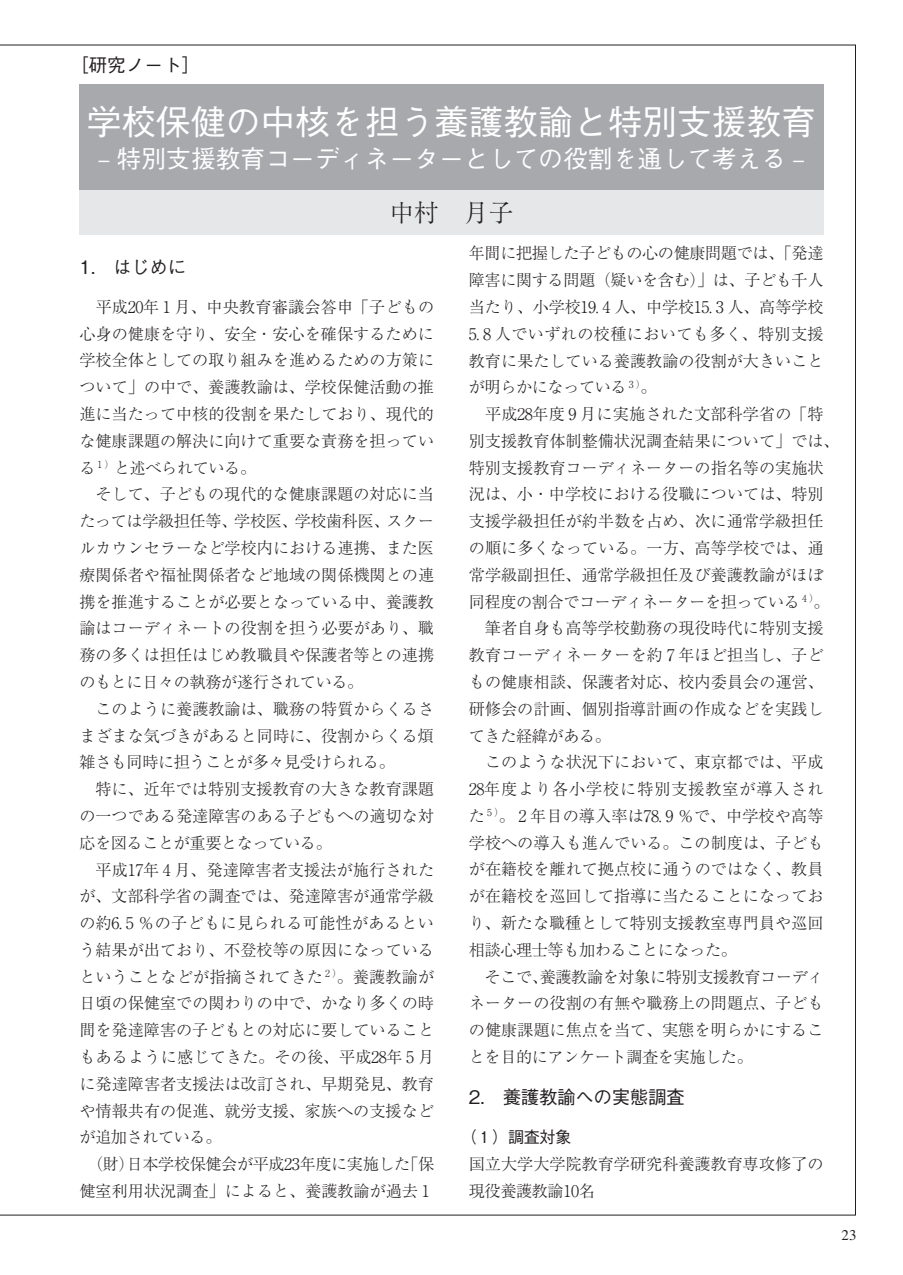
<style>
.page{position:relative;width:903px;height:1275px;background:#fff}
.page>*{position:absolute;margin:0;border:0;box-sizing:border-box;transform-origin:0 0}
.t1{font:500 34.65px "Gothic BBB Pro";color:#fff}
.t2{font:500 24.85px "Gothic BBB Pro";color:#fff}
.t3{font:300 24.85px "Ryumin Pr 6";color:#231f20}
.t4{font:500 18.55px "Gothic BBB Pro";letter-spacing:-.025em;color:#231f20}
.t5{font:500 18.55px "Gothic BBB Pr 6";color:#231f20}
.t6{font:300 16.1px/26.8px "Ryumin Pr 6";color:#231f20}
.t7{font:500 16.1px "Gothic BBB Pr 6";color:#231f20}
.t8{font:14.88px "Times";color:#231f20}
</style>
<div class="page">
<div style="left:79px;top:84px;width:744px;height:106px;background:#a8a9ad"></div>
<div style="left:79px;top:190px;width:744px;height:44px;background:#e6e7e9"></div>
<p class="t5" style="left:70px;top:50px;width:132px">［研究ノート］</p>
<h1 class="t1" style="left:87px;top:94px;width:731px">学校保健の中核を担う養護教諭と特別支援教育</h1>
<h2 class="t2" style="left:98px;top:138px;width:708px">– 特別支援教育コーディネーターとしての役割を通して考える –</h2>
<h2 class="t3" style="left:389px;top:193px;width:126px">中村　月子</h2>
<p class="t4" style="left:79px;top:252px;width:108px">1.　はじめに</p>
<p class="t6" style="left:79px;top:292px;width:356px">　平成20年 1 月、中央教育審議会答申「子どもの心身の健康を守り、安全・安心を確保するために学校全体としての取り組みを進めるための方策について」の中で、養護教諭は、学校保健活動の推進に当たって中核的役割を果たしており、現代的な健康課題の解決に向けて重要な責務を担っている <sup>1</sup> <sup>）</sup>と述べられている。<br>　そして、子どもの現代的な健康課題の対応に当たっては学級担任等、学校医、学校歯科医、スクールカウンセラーなど学校内における連携、また医療関係者や福祉関係者など地域の関係機関との連携を推進することが必要となっている中、養護教諭はコーディネートの役割を担う必要があり、職務の多くは担任はじめ教職員や保護者等との連携のもとに日々の執務が遂行されている。<br>　このように養護教諭は、職務の特質からくるさまざまな気づきがあると同時に、役割からくる煩雑さも同時に担うことが多々見受けられる。<br>　特に、近年では特別支援教育の大きな教育課題の一つである発達障害のある子どもへの適切な対応を図ることが重要となっている。<br>　平成17年 4 月、発達障害者支援法が施行されたが、文部科学省の調査では、発達障害が通常学級の約6. 5 ％の子どもに見られる可能性があるという結果が出ており、不登校等の原因になっているということなどが指摘されてきた <sup>2）</sup>。養護教諭が日頃の保健室での関わりの中で、かなり多くの時間を発達障害の子どもとの対応に要していることもあるように感じてきた。その後、平成28年 5 月に発達障害者支援法は改訂され、早期発見、教育や情報共有の促進、就労支援、家族への支援などが追加されている。<br>　（財）日本学校保健会が平成23年度に実施した「保健室利用状況調査」によると、養護教諭が過去 1</p>
<p class="t6" style="left:469px;top:239px;width:356px;text-align:justify">年間に把握した子どもの心の健康問題では、「発達障害に関する問題（疑いを含む）」は、子ども千人当たり、小学校19. 4 人、中学校15. 3 人、高等学校</p>
<p class="t6" style="left:469px;top:319px;width:372px">5. 8 人でいずれの校種においても多く、特別支援教育に果たしている養護教諭の役割が大きいことが明らかになっている <sup>3</sup> <sup>）</sup>。<br>　平成28年度 9 月に実施された文部科学省の「特別支援教育体制整備状況調査結果について」では、特別支援教育コーディネーターの指名等の実施状況は、小・中学校における役職については、特別支援学級担任が約半数を占め、次に通常学級担任の順に多くなっている。一方、高等学校では、通常学級副担任、通常学級担任及び養護教諭がほぼ同程度の割合でコーディネーターを担っている <sup>4</sup> <sup>）</sup>。　筆者自身も高等学校勤務の現役時代に特別支援教育コーディネーターを約 7 年ほど担当し、子どもの健康相談、保護者対応、校内委員会の運営、研修会の計画、個別指導計画の作成などを実践してきた経緯がある。<br>　このような状況下において、東京都では、平成<br>28年度より各小学校に特別支援教室が導入された <sup>5</sup> <sup>）</sup>。 2 年目の導入率は78. 9 ％で、中学校や高等学校への導入も進んでいる。この制度は、子どもが在籍校を離れて拠点校に通うのではなく、教員が在籍校を巡回して指導に当たることになっており、新たな職種として特別支援教室専門員や巡回相談心理士等も加わることになった。<br>　そこで、養護教諭を対象に特別支援教育コーディネーターの役割の有無や職務上の問題点、子どもの健康課題に焦点を当て、実態を明らかにすることを目的にアンケート調査を実施した。</p>
<p class="t4" style="left:469px;top:1082px;width:218px">2.　養護教諭への実態調査</p>
<p class="t7" style="left:461px;top:1124px;width:112px">（ 1 ）調査対象</p>
<p class="t6" style="left:469px;top:1150px;width:356px">国立大学大学院教育学研究科養護教育専攻修了の現役養護教諭10名</p>
<p class="t8" style="left:841px;top:1227px;width:16px">23</p>
</div>
